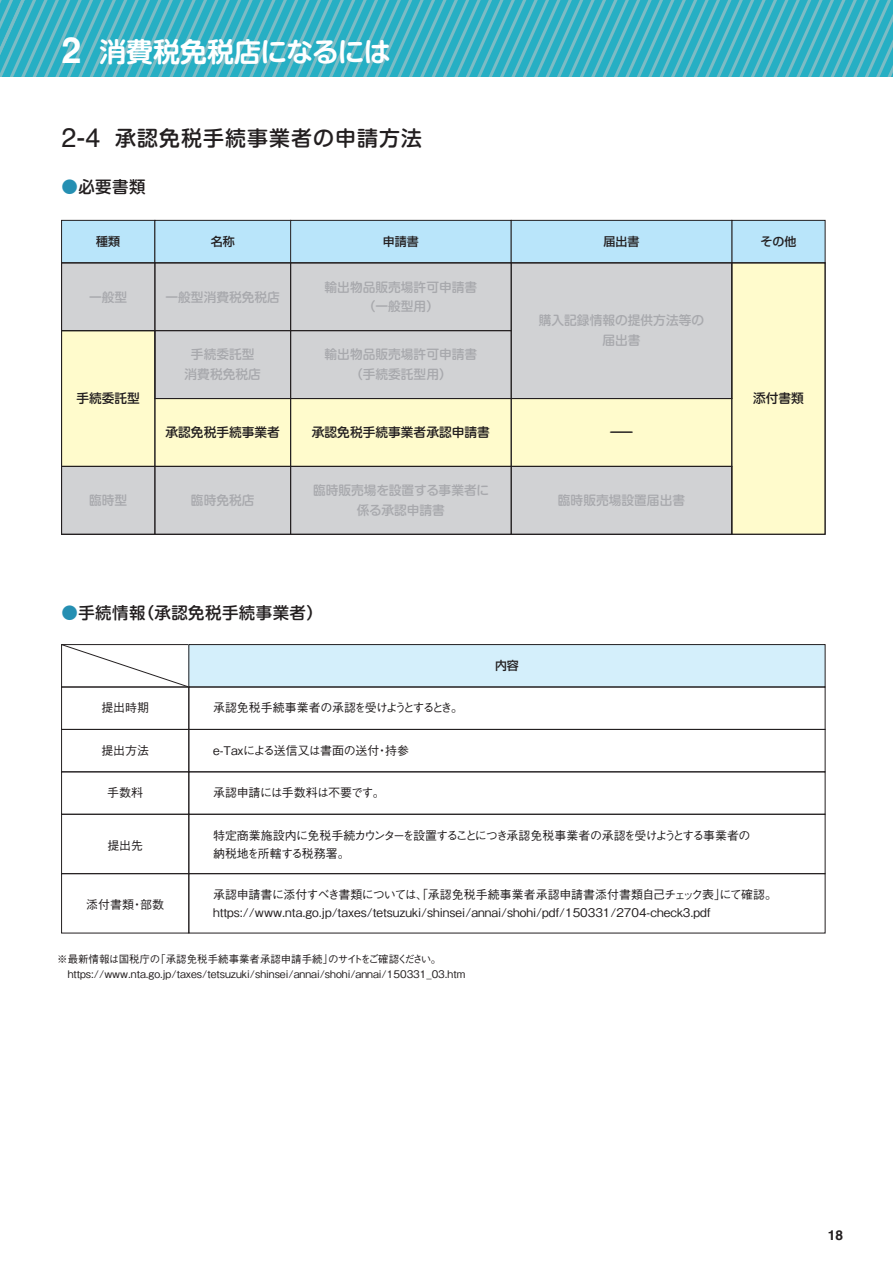
<style>
.page{position:relative;width:893px;height:1263px;background:#fff}
.page>*{position:absolute;margin:0;border:0;box-sizing:border-box;transform-origin:0 0}
.t1{font:700 35.85px "Helvetica";color:#fff}
.t2{font:700 27px "Shin M Go Pro De";letter-spacing:-.01em;color:#fff}
.t3{font:27px "Helvetica";color:#231f20}
.t4{font:500 21px "Shin M Go Pro";letter-spacing:.05em;color:#231f20}
.t5{font:500 16.5px "Shin M Go Pro";letter-spacing:.025em;color:#231f20}
.t6{font:700 13.8px "Helvetica";color:#231f20}
.t7{font:700 13.5px "Helvetica";color:#231f20}
.t8{font:500 12.75px/19.5px "Shin M Go Pro";color:#a8a9ad;text-align:center}
.t9{font:500 12.75px "Shin M Go Pro";color:#231f20}
.t10{font:500 12.75px "Shin M Go Pro";color:#231f20;scale:2 1}
.t11{font:500 12px "Gothic BBB Pro";color:#231f20}
.t12{font:500 12px "Gothic BBB Pro";letter-spacing:-.03em;color:#231f20}
.t13{font:500 12px "Gothic BBB Pro";letter-spacing:-.055em;color:#231f20}
.t14{font:500 12px "Shin Go Pro";color:#231f20}
.t15{font:500 12px "Gothic BBB Pro";letter-spacing:-.04em;color:#231f20}
.t16{font:500 10.5px/15px "Gothic BBB Pro";color:#231f20}
.t17{font:500 10.5px "Gothic BBB Pro";letter-spacing:-.215em;color:#231f20}
.s1{color:#258fb2}
</style>
<div class="page">
<div style="left:62px;top:263px;width:763px;height:271px;background:#fffbcc"></div>
<div style="left:62px;top:466px;width:670px;height:68px;background:#d1d2d4"></div>
<div style="left:63px;top:264px;width:667px;height:133px;background:#d1d2d4"></div>
<div style="left:62px;top:220px;width:93px;height:43px;background:#b9e5fa"></div>
<div style="left:61px;top:220px;width:94px;height:43px;border:1px solid #231f20"></div>
<div style="left:732px;top:220px;width:93px;height:43px;background:#b9e5fa"></div>
<div style="left:731px;top:220px;width:94px;height:43px;border:1px solid #231f20"></div>
<div style="left:155px;top:220px;width:136px;height:43px;background:#b9e5fa"></div>
<div style="left:155px;top:220px;width:136px;height:43px;border:1px solid #231f20"></div>
<div style="left:291px;top:220px;width:220px;height:43px;background:#b9e5fa"></div>
<div style="left:290px;top:220px;width:222px;height:43px;border:1px solid #231f20"></div>
<div style="left:511px;top:220px;width:221px;height:43px;background:#b9e5fa"></div>
<div style="left:511px;top:220px;width:221px;height:43px;border:1px solid #231f20"></div>
<div style="left:61px;top:262px;width:94px;height:69px;border:1px solid #231f20"></div>
<div style="left:155px;top:262px;width:136px;height:69px;border:1px solid #231f20"></div>
<div style="left:290px;top:262px;width:222px;height:69px;border:1px solid #231f20"></div>
<div style="left:511px;top:262px;width:221px;height:137px;border:1px solid #231f20"></div>
<div style="left:61px;top:330px;width:94px;height:137px;border:1px solid #231f20"></div>
<div style="left:731px;top:262px;width:94px;height:273px;border:1px solid #231f20"></div>
<div style="left:155px;top:330px;width:136px;height:69px;border:1px solid #231f20"></div>
<div style="left:290px;top:330px;width:222px;height:69px;border:1px solid #231f20"></div>
<div style="left:155px;top:398px;width:136px;height:69px;border:1px solid #231f20"></div>
<div style="left:290px;top:398px;width:222px;height:69px;border:1px solid #231f20"></div>
<div style="left:511px;top:398px;width:221px;height:69px;border:1px solid #231f20"></div>
<div style="left:61px;top:466px;width:94px;height:69px;border:1px solid #231f20"></div>
<div style="left:155px;top:466px;width:136px;height:69px;border:1px solid #231f20"></div>
<div style="left:290px;top:466px;width:222px;height:69px;border:1px solid #231f20"></div>
<div style="left:511px;top:466px;width:221px;height:69px;border:1px solid #231f20"></div>
<svg style="left:61px;top:644px;width:127px;height:43px"></svg>
<div style="left:189px;top:645px;width:636px;height:42px;background:#d4effb"></div>
<div style="left:188px;top:644px;width:637px;height:43px;border:1px solid #231f20"></div>
<div style="left:61px;top:687px;width:128px;height:43px;border:1px solid #231f20"></div>
<div style="left:188px;top:687px;width:637px;height:43px;border:1px solid #231f20"></div>
<div style="left:61px;top:729px;width:128px;height:43px;border:1px solid #231f20"></div>
<div style="left:188px;top:729px;width:637px;height:43px;border:1px solid #231f20"></div>
<div style="left:61px;top:771px;width:128px;height:44px;border:1px solid #231f20"></div>
<div style="left:188px;top:771px;width:637px;height:44px;border:1px solid #231f20"></div>
<div style="left:61px;top:814px;width:128px;height:60px;border:1px solid #231f20"></div>
<div style="left:188px;top:814px;width:637px;height:60px;border:1px solid #231f20"></div>
<div style="left:61px;top:873px;width:128px;height:60px;border:1px solid #231f20"></div>
<div style="left:188px;top:873px;width:637px;height:60px;border:1px solid #231f20"></div>
<svg style="left:0;top:0;width:893px;height:76px;background:#3fb2c4"></svg>
<h1 class="t1" style="left:62px;top:29px;width:21px">2</h1>
<h2 class="t2" style="left:99px;top:29px;width:293px">消費税免税店になるには</h2>
<h2 class="t3" style="left:62px;top:117px;width:40px">2-4</h2>
<h3 class="t4" style="left:115px;top:121px;width:308px">承認免税手続事業者の申請方法</h3>
<h3 class="t5" style="left:62px;top:174px;width:85px"><span class="s1">●</span>必要書類</h3>
<p class="t14" style="left:96px;top:232px;width:25px">種類</p>
<p class="t8" style="left:89px;top:285px;width:40px">一般型</p>
<p class="t9" style="left:76px;top:388px;width:65px">手続委託型</p>
<p class="t14" style="left:211px;top:232px;width:25px">名称</p>
<p class="t8" style="left:166px;top:285px;width:116px">一般型消費税免税店</p>
<p class="t14" style="left:383px;top:232px;width:37px">申請書</p>
<p class="t8" style="left:325px;top:275px;width:154px">輸出物品販売場許可申請書</p>
<p class="t8" style="left:363px;top:295px;width:78px">（一般型用(</p>
<p class="t8" style="left:185px;top:343px;width:78px">手続委託型消費税免税店</p>
<p class="t8" style="left:325px;top:343px;width:154px">輸出物品販売場許可申請書（手続委託型用(</p>
<p class="t9" style="left:165px;top:422px;width:116px">承認免税手続事業者</p>
<p class="t9" style="left:312px;top:422px;width:180px">承認免税手続事業者承認申請書</p>
<p class="t14" style="left:604px;top:232px;width:37px">届出書</p>
<p class="t8" style="left:539px;top:309px;width:167px">購入記録情報の提供方法等の届出書</p>
<p class="t10" style="left:609px;top:422px;width:14px">ー</p>
<p class="t8" style="left:313px;top:479px;width:178px">臨時販売場を設置する事業者に</p>
<p class="t8" style="left:89px;top:489px;width:40px">臨時型</p>
<p class="t8" style="left:558px;top:489px;width:129px">臨時販売場設置届出書</p>
<p class="t8" style="left:357px;top:499px;width:90px">係る承認申請書</p>
<p class="t8" style="left:191px;top:489px;width:65px">臨時免税店</p>
<h3 class="t5" style="left:138px;top:599px;width:187px">（承認免税手続事業者(</h3>
<h3 class="t5" style="left:62px;top:599px;width:85px"><span class="s1">●</span>手続情報</h3>
<p class="t11" style="left:101px;top:698px;width:49px">提出時期</p>
<p class="t12" style="left:213px;top:698px;width:252px">承認免税手続事業者の承認を受けようとするとき。</p>
<p class="t11" style="left:101px;top:741px;width:49px">提出方法</p>
<p class="t12" style="left:213px;top:741px;width:168px">-e Taxによる送信又は書面の送付</p>
<p class="t11" style="left:385px;top:741px;width:25px">持参</p>
<p class="t11" style="left:376px;top:741px;width:13px">・</p>
<p class="t11" style="left:107px;top:783px;width:37px">手数料</p>
<p class="t15" style="left:213px;top:783px;width:173px">承認申請には手数料は不要です。</p>
<p class="t14" style="left:495px;top:655px;width:25px">内容</p>
<p class="t14" style="left:760px;top:232px;width:37px">その他</p>
<p class="t9" style="left:753px;top:388px;width:52px">添付書類</p>
<p class="t11" style="left:107px;top:835px;width:37px">提出先</p>
<p class="t11" style="left:86px;top:895px;width:49px">添付書類</p>
<p class="t11" style="left:140px;top:895px;width:25px">部数</p>
<p class="t11" style="left:131px;top:895px;width:13px">・</p>
<p class="t13" style="left:213px;top:825px;width:539px">特定商業施設内に免税手続カウンターを設置することにつき承認免税事業者の承認を受けようとする事業者の</p>
<p class="t12" style="left:213px;top:843px;width:138px">納税地を所轄する税務署。</p>
<p class="t11" style="left:213px;top:885px;width:514px">承認申請書に添付すべき書類については、「承認免税手続事業者承認申請書添付書類自己チェック表」</p>
<p class="t11" style="left:719px;top:885px;width:59px">にて確認。</p>
<p class="t11" style="left:213px;top:903px;width:499px">https://www.nta.go j p. /taxes/tetsuzuki/shinsei/annai/shohi/pdf/150331/2704-check3.pdf</p>
<p class="t17" style="left:328px;top:951px;width:115px">のサイトをご確認ください。</p>
<p class="t16" style="left:155px;top:950px;width:180px">「承認免税手続事業者承認申請手続」</p>
<p class="t16" style="left:57px;top:950px;width:410px">※最新情報は国税庁の<br>　https://www.nta.go j p. /taxes/tetsuzuki/shinsei/annai/shohi/annai/150331_03.htm</p>
<p class="t7" style="left:825px;top:1225px;width:16px">17</p>
<p class="t6" style="left:828px;top:1226px;width:17px">18</p>
</div>
